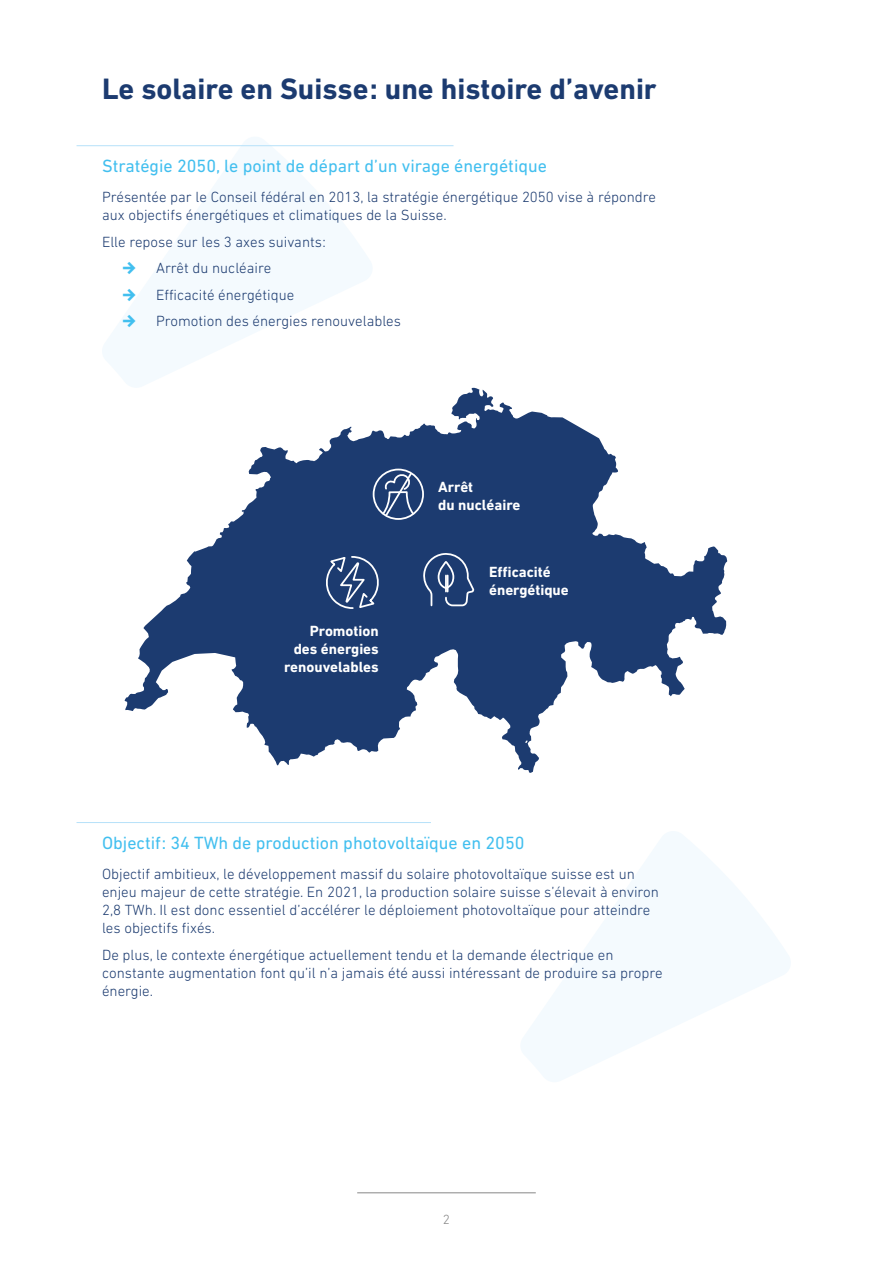
<style>
.page{position:relative;width:893px;height:1263px;background:#fff}
.page>*{position:absolute;margin:0;border:0;box-sizing:border-box;transform-origin:0 0}
.titre_1{font:700 30px "DIN Next LT Pro";color:#1c3b70}
.titre_3{font:18px "DIN Next LT Pro";color:#42bfef}
.txt_courant{font:300 15px/18px "DIN Next LT Pro";color:#1c3b70}
.t1{font:700 15px/18px "DIN Next LT Pro";color:#fff}
.t2{font:700 15px "Arrowdyn";color:#42bfef}
.t3{font:300 13.5px "DIN Next LT Pro";color:#878787}
</style>
<div class="page">
<hr style="left:357px;top:1192px;width:179px;height:1px;background:#878787">
<svg style="left:101px;top:137px;width:272px;height:250px"></svg>
<svg style="left:521px;top:831px;width:270px;height:251px"></svg>
<hr style="left:77px;top:145px;width:376px;height:1px;background:#b6e1f9">
<hr style="left:77px;top:822px;width:354px;height:1px;background:#b6e1f9">
<svg style="left:125px;top:388px;width:602px;height:385px;fill:#1c3b70"></svg>
<svg style="left:322px;top:555px;width:61px;height:55px;background:#405a87"></svg>
<svg style="left:423px;top:551px;width:53px;height:56px;background:#3e5885"></svg>
<svg style="left:375px;top:462px;width:44px;height:67px;background:#3b5683"></svg>
<div style="left:373px;top:469px;width:51px;height:51px;border:2px solid #fff;border-radius:50%"></div>
<p class="titre_1" style="left:102px;top:71px;width:556px">Le solaire en Suisse: une histoire d’avenir</p>
<p class="titre_3" style="left:102px;top:155px;width:446px">Stratégie 2050, le point de départ d’un virage énergétique</p>
<p class="txt_courant" style="left:102px;top:188px;width:556px">Présentée par le Conseil fédéral en 2013, la stratégie énergétique 2050 vise à répondre aux objectifs énergétiques et climatiques de la Suisse.</p>
<p class="txt_courant" style="left:102px;top:233px;width:225px">Elle repose sur les 3 axes suivants:</p>
<p class="t2" style="left:123px;top:261px;width:14px">3</p>
<p class="txt_courant" style="left:156px;top:259px;width:117px">Arrêt du nucléaire</p>
<p class="t2" style="left:123px;top:287px;width:14px">3</p>
<p class="txt_courant" style="left:156px;top:286px;width:140px">Efficacité énergétique</p>
<p class="t2" style="left:123px;top:314px;width:14px">3</p>
<p class="txt_courant" style="left:156px;top:312px;width:246px">Promotion des énergies renouvelables</p>
<p class="t1" style="left:438px;top:478px;width:84px">Arrêt<br>du nucléaire</p>
<p class="t1" style="left:284px;top:622px;width:96px;text-align:right">Promotion des énergies renouvelables</p>
<p class="t1" style="left:489px;top:563px;width:81px">Efficacité énergétique</p>
<p class="titre_3" style="left:102px;top:832px;width:424px">Objectif: 34 TWh de production photovoltaïque en 2050</p>
<p class="txt_courant" style="left:102px;top:865px;width:558px">Objectif ambitieux, le développement massif du solaire photovoltaïque suisse est un enjeu majeur de cette stratégie. En 2021, la production solaire suisse s’élevait à environ 2,8 TWh. Il est donc essentiel d’accélérer le déploiement photovoltaïque pour atteindre les objectifs fixés.</p>
<p class="txt_courant" style="left:102px;top:945px;width:562px">De plus, le contexte énergétique actuellement tendu et la demande électrique en constante augmentation font qu’il n’a jamais été aussi intéressant de produire sa propre énergie.</p>
<p class="t3" style="left:443px;top:1212px;width:9px">2</p>
</div>
